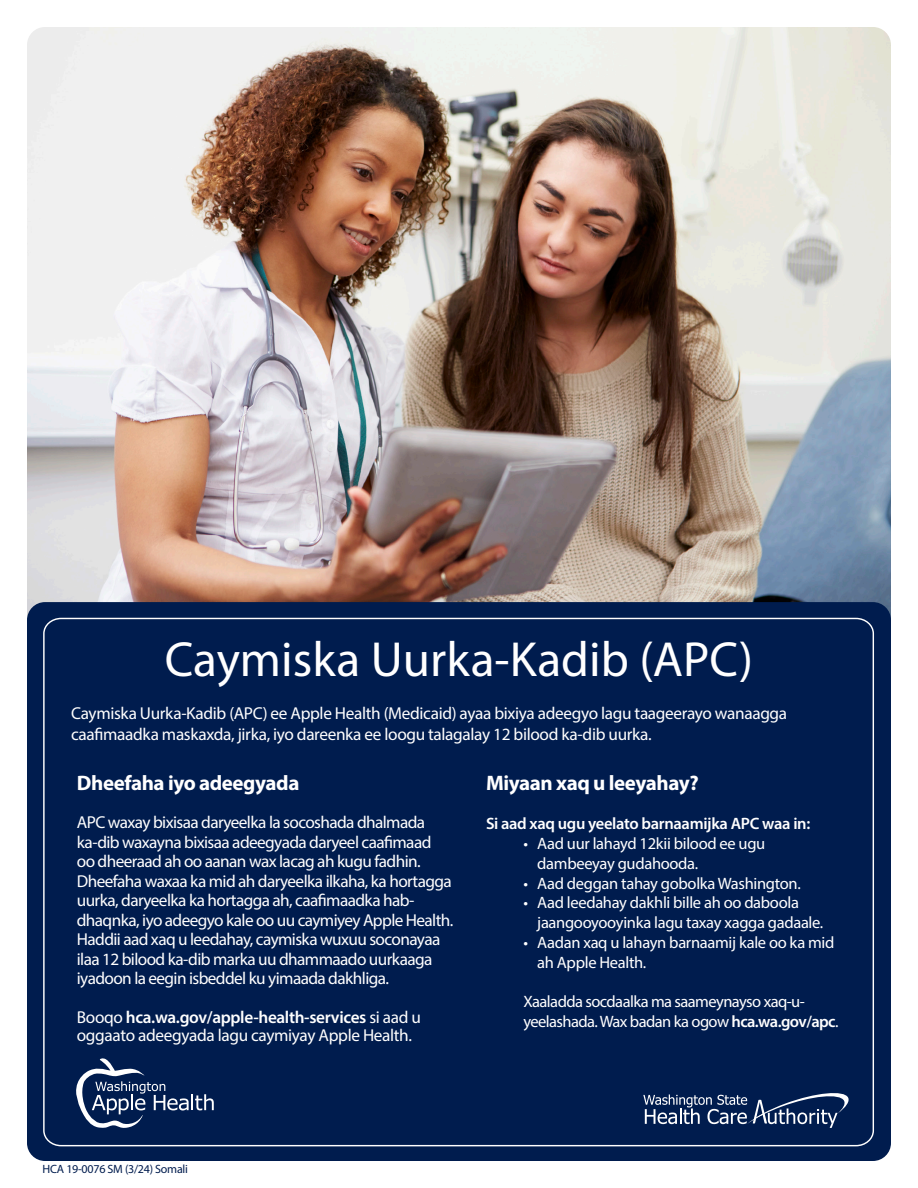
<style>
.page{position:relative;width:918px;height:1188px;background:#fff}
.page>*{position:absolute;margin:0;border:0;box-sizing:border-box;transform-origin:0 0}
.t1{font:49.5px "Myriad Pro";color:#fff}
.t2{font:700 21px "Myriad Pro";letter-spacing:-.02em;color:#fff}
.t3{font:17.25px/19.5px "Myriad Pro";letter-spacing:-.035em;color:#fff}
.t4{font:16.5px/19.8px "Myriad Pro";letter-spacing:-.02em;color:#fff}
.t5{font:600 16.5px "Myriad Pro";letter-spacing:-.02em;color:#fff}
.t6{font:12px "Myriad Pro";letter-spacing:-.02em;color:#001c4e}
.s1{font-weight:600}
</style>
<div class="page">
<img style="left:27px;top:27px;width:864px;height:589px">
<div style="left:27px;top:602px;width:864px;height:559px;background:#001c4e;border-radius:18px"></div>
<svg style="left:43px;top:617px;width:831px;height:530px"></svg>
<p class="t1" style="left:165px;top:629px;width:590px">Caymiska Uurka-Kadib (APC)</p>
<p class="t3" style="left:71px;top:703px;width:717px;line-height:20.7px">Caymiska Uurka-Kadib (APC) ee Apple Health (Medicaid) ayaa bixiya adeegyo lagu taageerayo wanaagga caafimaadka maskaxda, jirka, iyo dareenka ee loogu talagalay 12 bilood ka-dib uurka.</p>
<p class="t2" style="left:77px;top:769px;width:224px">Dheefaha iyo adeegyada</p>
<p class="t3" style="left:77px;top:813px;width:378px">APC waxay bixisaa daryeelka la socoshada dhalmada ka-dib waxayna bixisaa adeegyada daryeel caafimaad oo dheeraad ah oo aanan wax lacag ah kugu fadhin.<br>Dheefaha waxaa ka mid ah daryeelka ilkaha, ka hortagga uurka, daryeelka ka hortagga ah, caafimaadka hab&shy;dhaqnka, iyo adeegyo kale oo uu caymiyey Apple Health.<br>Haddii aad xaq u leedahay, caymiska wuxuu soconayaa ilaa 12 bilood ka-dib marka uu dhammaado uurkaaga iyadoon la eegin isbeddel ku yimaada dakhliga.</p>
<p class="t3" style="left:77px;top:1008px;width:346px;line-height:18px">Booqo <span class="s1">hca.wa.gov/apple-health-services</span> si aad u oggaato adeegyada lagu caymiyay Apple Health.</p>
<p class="t2" style="left:486px;top:769px;width:214px">Miyaan xaq u leeyahay?</p>
<p class="t5" style="left:486px;top:813px;width:326px">Si aad xaq ugu yeelato barnaamijka APC waa in:</p>
<p class="t4" style="left:537px;top:833px;width:230px;text-indent:-14px">• Aad uur lahayd 12kii bilood ee ugu dambeeyay gudahooda.</p>
<p class="t4" style="left:524px;top:873px;width:279px">• Aad deggan tahay gobolka Washington.</p>
<p class="t4" style="left:537px;top:893px;width:288px;text-indent:-14px">• Aad leedahay dakhli bille ah oo daboola jaangooyooyinka lagu taxay xagga gadaale.</p>
<p class="t4" style="left:537px;top:932px;width:299px;text-indent:-14px">• Aadan xaq u lahayn barnaamij kale oo ka mid ah Apple Health.</p>
<p class="t4" style="left:523px;top:992px;width:317px">Xaaladda socdaalka ma saameynayso xaq-u&shy;yeelashada. Wax badan ka ogow <span class="s1">hca.wa.gov/apc</span>.</p>
<p class="t6" style="left:43px;top:1161px;width:147px">HCA 19-0076 SM (3/24) Somali</p>
</div>
